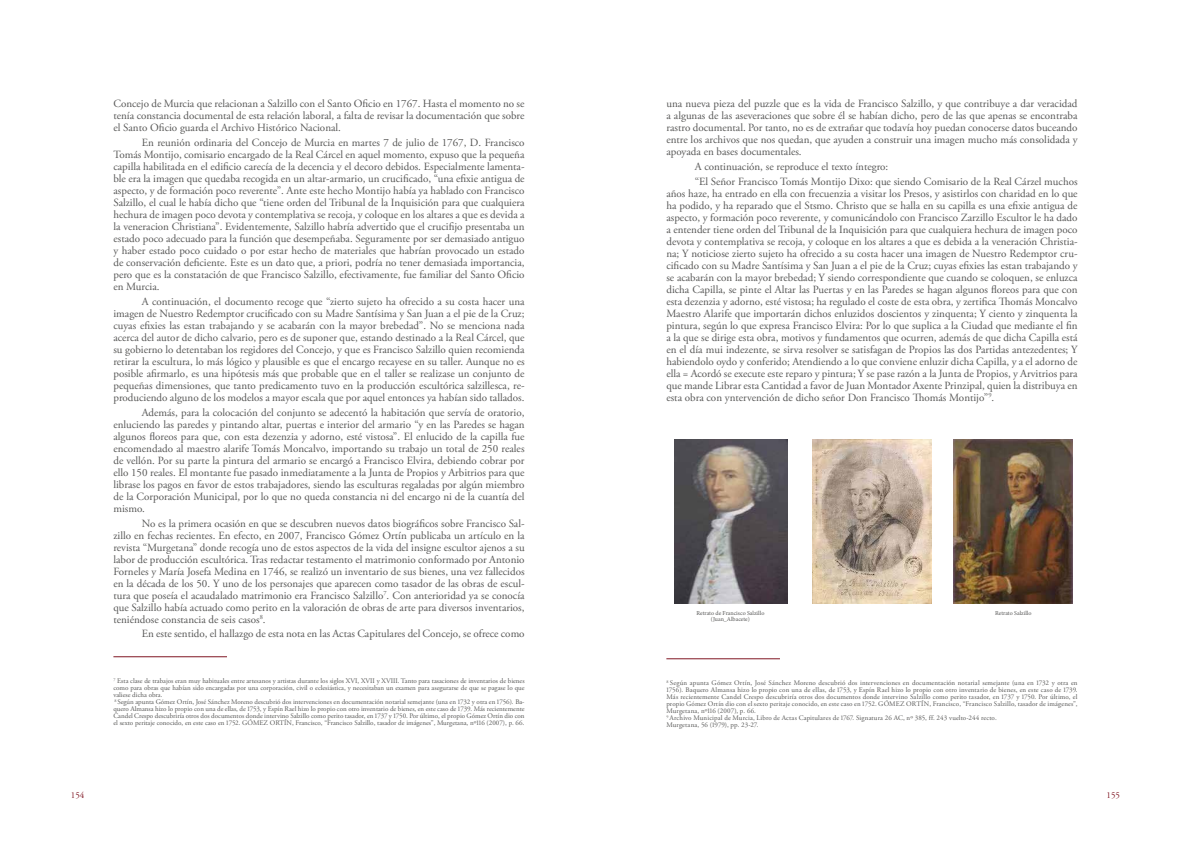
<style>
.page{position:relative;width:1191px;height:842px;background:#fff}
.page>*{position:absolute;margin:0;border:0;box-sizing:border-box;transform-origin:0 0}
.t1{font:11px/12px "Adobe Garamond Pro";color:#575756;text-align:justify}
.t2{font:9px "Adobe Garamond Pro";color:#801623}
.t3{font:7px/7px "Adobe Garamond Pro";color:#575756}
.t4{font:6px/6px "Minion Pro";color:#575756;text-align:center}
</style>
<div class="page">
<hr style="left:113px;top:656px;width:114px;height:1px;background:#801623">
<hr style="left:666px;top:658px;width:114px;height:1px;background:#801623">
<img style="left:674px;top:439px;width:113px;height:165px">
<img style="left:812px;top:439px;width:119px;height:165px">
<img style="left:954px;top:439px;width:118px;height:165px">
<p class="t1" style="left:113px;top:98px;width:412px">Concejo de Murcia que relacionan a Salzillo con el Santo Oficio en 1767. Hasta el momento no se tenía constancia documental de esta relación laboral, a falta de revisar la documentación que sobre el Santo Oficio guarda el Archivo Histórico Nacional.</p>
<p class="t1" style="left:113px;top:137px;width:413px;text-indent:28px">En reunión ordinaria del Concejo de Murcia en martes 7 de julio de 1767, D. Francisco Tomás Montijo, comisario encargado de la Real Cárcel en aquel momento, expuso que la pequeña capilla habilitada en el edificio carecía de la decencia y el decoro debidos. Especialmente lamenta&shy;ble era la imagen que quedaba recogida en un altar-armario, un crucificado, “una efixie antigua de aspecto, y de formación poco reverente”. Ante este hecho Montijo había ya hablado con Francisco Salzillo, el cual le había dicho que “tiene orden del Tribunal de la Inquisición para que cualquiera hechura de imagen poco devota y contemplativa se recoja, y coloque en los altares a que es devida a la veneracion Christiana”. Evidentemente, Salzillo habría advertido que el crucifijo presentaba un estado poco adecuado para la función que desempeñaba. Seguramente por ser demasiado antiguo y haber estado poco cuidado o por estar hecho de materiales que habrían provocado un estado de conservación deficiente. Este es un dato que, a priori, podría no tener demasiada importancia, pero que es la constatación de que Francisco Salzillo, efectivamente, fue familiar del Santo Oficio en Murcia.</p>
<p class="t1" style="left:113px;top:296px;width:413px;text-indent:28px">A continuación, el documento recoge que “zierto sujeto ha ofrecido a su costa hacer una imagen de Nuestro Redemptor crucificado con su Madre Santísima y San Juan a el pie de la Cruz; cuyas efixies las estan trabajando y se acabarán con la mayor brebedad”. No se menciona nada acerca del autor de dicho calvario, pero es de suponer que, estando destinado a la Real Cárcel, que su gobierno lo detentaban los regidores del Concejo, y que es Francisco Salzillo quien recomienda retirar la escultura, lo más lógico y plausible es que el encargo recayese en su taller. Aunque no es posible afirmarlo, es una hipótesis más que probable que en el taller se realizase un conjunto de pequeñas dimensiones, que tanto predicamento tuvo en la producción escultórica salzillesca, re&shy;produciendo alguno de los modelos a mayor escala que por aquel entonces ya habían sido tallados.</p>
<p class="t1" style="left:113px;top:407px;width:413px;text-indent:28px">Además, para la colocación del conjunto se adecentó la habitación que servía de oratorio, enluciendo las paredes y pintando altar, puertas e interior del armario “y en las Paredes se hagan algunos floreos para que, con esta dezenzia y adorno, esté vistosa”. El enlucido de la capilla fue encomendado al maestro alarife Tomás Moncalvo, importando su trabajo un total de 250 reales de vellón. Por su parte la pintura del armario se encargó a Francisco Elvira, debiendo cobrar por ello 150 reales. El montante fue pasado inmediatamente a la Junta de Propios y Arbitrios para que librase los pagos en favor de estos trabajadores, siendo las esculturas regaladas por algún miembro de la Corporación Municipal, por lo que no queda constancia ni del encargo ni de la cuantía del mismo.</p>
<p class="t1" style="left:113px;top:517px;width:413px;text-indent:28px">No es la primera ocasión en que se descubren nuevos datos biográficos sobre Francisco Sal&shy;zillo en fechas recientes. En efecto, en 2007, Francisco Gómez Ortín publicaba un artículo en la revista “Murgetana” donde recogía uno de estos aspectos de la vida del insigne escultor ajenos a su labor de producción escultórica. Tras redactar testamento el matrimonio conformado por Antonio Forneles y María Josefa Medina en 1746, se realizó un inventario de sus bienes, una vez fallecidos en la década de los 50. Y uno de los personajes que aparecen como tasador de las obras de escul&shy;tura que poseía el acaudalado matrimonio era Francisco Salzillo<sup>7</sup>. Con anterioridad ya se conocía que Salzillo había actuado como perito en la valoración de obras de arte para diversos inventarios, teniéndose constancia de seis casos<sup>8</sup>.</p>
<p class="t1" style="left:142px;top:628px;width:384px">En este sentido, el hallazgo de esta nota en las Actas Capitulares del Concejo, se ofrece como</p>
<p class="t1" style="left:666px;top:98px;width:413px">una nueva pieza del puzzle que es la vida de Francisco Salzillo, y que contribuye a dar veracidad a algunas de las aseveraciones que sobre él se habían dicho, pero de las que apenas se encontraba rastro documental. Por tanto, no es de extrañar que todavía hoy puedan conocerse datos buceando entre los archivos que nos quedan, que ayuden a construir una imagen mucho más consolidada y apoyada en bases documentales.</p>
<p class="t1" style="left:694px;top:160px;width:384px;line-height:14.8px">A continuación, se reproduce el texto íntegro:<br>“El Señor Francisco Tomás Montijo Dixo: que siendo Comisario de la Real Cárzel muchos</p>
<p class="t1" style="left:666px;top:188px;width:413px">años haze, ha entrado en ella con frecuenzia a visitar los Presos, y asistirlos con charidad en lo que ha podido, y ha reparado que el Stsmo. Christo que se halla en su capilla es una efixie antigua de aspecto, y formación poco reverente, y comunicándolo con Francisco Zarzillo Escultor le ha dado a entender tiene orden del Tribunal de la Inquisición para que cualquiera hechura de imagen poco devota y contemplativa se recoja, y coloque en los altares a que es debida a la veneración Christia&shy;na; Y noticiose zierto sujeto ha ofrecido a su costa hacer una imagen de Nuestro Redemptor cru&shy;cificado con su Madre Santísima y San Juan a el pie de la Cruz; cuyas efixies las estan trabajando y se acabarán con la mayor brebedad; Y siendo correspondiente que cuando se coloquen, se enluzca dicha Capilla, se pinte el Altar las Puertas y en las Paredes se hagan algunos floreos para que con esta dezenzia y adorno, esté vistosa; ha regulado el coste de esta obra, y zertifica Thomás Moncalvo Maestro Alarife que importarán dichos enluzidos doscientos y zinquenta; Y ciento y zinquenta la pintura, según lo que expresa Francisco Elvira: Por lo que suplica a la Ciudad que mediante el fin a la que se dirige esta obra, motivos y fundamentos que ocurren, además de que dicha Capilla está en el día mui indezente, se sirva resolver se satisfagan de Propios las dos Partidas antezedentes; Y habiendolo oydo y conferido; Atendiendo a lo que conviene enluzir dicha Capilla, y a el adorno de ella = Acordó se execute este reparo y pintura; Y se pase razón a la Junta de Propios, y Arvitrios para que mande Librar esta Cantidad a favor de Juan Montador Axente Prinzipal, quien la distribuya en esta obra con yntervención de dicho señor Don Francisco Thomás Montijo”<sup>9</sup>.</p>
<p class="t4" style="left:696px;top:610px;width:69px">Retrato de Francisco Salzillo (Juan_Albacete)</p>
<p class="t4" style="left:995px;top:610px;width:38px">Retrato Salzillo</p>
<p class="t3" style="left:113px;top:678px;width:413px"><sup>7</sup> Esta clase de trabajos eran muy habituales entre artesanos y artistas durante los siglos XVI, XVII y XVIII. Tanto para tasaciones de inventarios de bienes como para obras que habían sido encargadas por una corporación, civil o eclesiástica, y necesitaban un examen para asegurarse de que se pagase lo que valiese dicha obra.<br><sup>8</sup> Según apunta Gómez Ortín, José Sánchez Moreno descubrió dos intervenciones en documentación notarial semejante (una en 1732 y otra en 1756). Ba&shy;quero Almansa hizo lo propio con una de ellas, de 1753, y Espín Rael hizo lo propio con otro inventario de bienes, en este caso de 1739. Más recientemente Candel Crespo descubriría otros dos documentos donde intervino Salzillo como perito tasador, en 1737 y 1750. Por último, el propio Gómez Ortín dio con el sexto peritaje conocido, en este caso en 1752. GÓMEZ ORTÍN, Francisco, “Francisco Salzillo, tasador de imágenes”, Murgetana, nº116 (2007), p. 66.</p>
<p class="t3" style="left:666px;top:680px;width:413px"><sup>8</sup> Según apunta Gómez Ortín, José Sánchez Moreno descubrió dos intervenciones en documentación notarial semejante (una en 1732 y otra en 1756). Baquero Almansa hizo lo propio con una de ellas, de 1753, y Espín Rael hizo lo propio con otro inventario de bienes, en este caso de 1739.<br>Más recientemente Candel Crespo descubriría otros dos documentos donde intervino Salzillo como perito tasador, en 1737 y 1750. Por último, el propio Gómez Ortín dio con el sexto peritaje conocido, en este caso en 1752. GÓMEZ ORTÍN, Francisco, “Francisco Salzillo, tasador de imágenes”, Murgetana, nº116 (2007), p. 66.<br><sup>9</sup> Archivo Municipal de Murcia, Libro de Actas Capitulares de 1767. Signatura 26 AC, nº 385, ff. 243 vuelto-244 recto.<br>Murgetana, 56 (1979), pp. 23-27.</p>
<p class="t2" style="left:71px;top:789px;width:15px">154</p>
<p class="t2" style="left:1106px;top:789px;width:15px">155</p>
</div>
